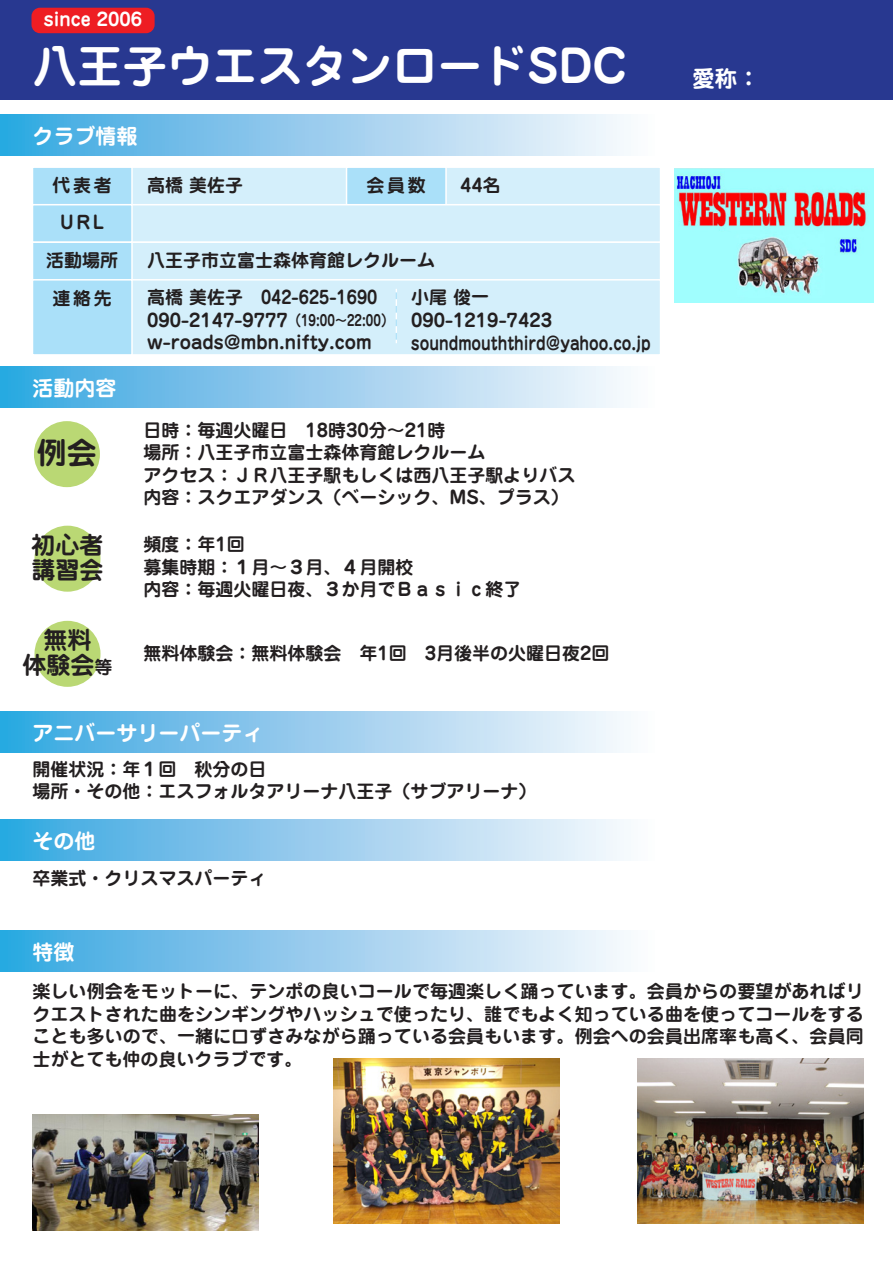
<style>
.page{position:relative;width:893px;height:1263px;background:#fff}
.page>*{position:absolute;margin:0;border:0;box-sizing:border-box;transform-origin:0 0}
.t1{font:700 45px "Jun 501 Pro";color:#fff}
.t2{font:700 30px "Jun 501 Pro";color:#231f20}
.t3{font:700 24px/25.5px "Jun 501 Pro";color:#231f20}
.t4{font:700 22.5px "Jun 501 Pro";color:#fff}
.t5{font:700 21px "Jun 501 Pro";color:#fff}
.t6{font:700 18px/22.5px "Jun 501 Pro";color:#231f20}
.t7{font:700 18px/37.5px "Jun 501 Pro";letter-spacing:.15em;color:#231f20;text-align:center}
.t8{font:700 18px "Jun 501 Pro";color:#fff}
.s1{font-size:15px}
.s2{font-size:18px}
</style>
<div class="page">
<img style="left:674px;top:168px;width:199px;height:134px">
<div style="left:0;top:0;width:893px;height:99px;background:#283890"></div>
<svg style="left:0;top:366px;width:624px;height:42px;background:#95cded"></svg>
<svg style="left:0;top:114px;width:624px;height:42px;background:#95cded"></svg>
<svg style="left:0;top:711px;width:624px;height:42px;background:#95cded"></svg>
<div style="left:34px;top:621px;width:66px;height:66px;background:#bad874;border-radius:50%"></div>
<div style="left:34px;top:421px;width:66px;height:66px;background:#bad874;border-radius:50%"></div>
<div style="left:34px;top:526px;width:66px;height:66px;background:#bad874;border-radius:50%"></div>
<svg style="left:0;top:819px;width:624px;height:42px;background:#95cded"></svg>
<svg style="left:0;top:930px;width:624px;height:42px;background:#95cded"></svg>
<div style="left:32px;top:166px;width:629px;height:39px;background:#d4effb;border:2px solid #fff"></div>
<div style="left:32px;top:166px;width:101px;height:39px;background:#aae0f9;border:2px solid #fff"></div>
<div style="left:346px;top:166px;width:101px;height:39px;background:#aae0f9;border:2px solid #fff"></div>
<div style="left:32px;top:204px;width:629px;height:39px;background:#d4effb;border:2px solid #fff"></div>
<div style="left:32px;top:241px;width:629px;height:40px;background:#d4effb;border:2px solid #fff"></div>
<div style="left:32px;top:279px;width:629px;height:77px;background:#d4effb;border:2px solid #fff"></div>
<div style="left:32px;top:204px;width:101px;height:39px;background:#aae0f9;border:2px solid #fff"></div>
<div style="left:32px;top:241px;width:101px;height:40px;background:#aae0f9;border:2px solid #fff"></div>
<div style="left:32px;top:279px;width:101px;height:77px;background:#aae0f9;border:2px solid #fff"></div>
<div style="left:31px;top:8px;width:124px;height:25px;background:#ee1d23;border-radius:9px"></div>
<svg style="left:396px;top:299px;width:1px;height:44px"></svg>
<img style="left:334px;top:1058px;width:226px;height:165px">
<img style="left:32px;top:1114px;width:226px;height:116px">
<img style="left:638px;top:1058px;width:226px;height:165px">
<p class="t8" style="left:44px;top:5px;width:100px">since 2006</p>
<h1 class="t1" style="left:32px;top:30px;width:596px">八王子ウエスタンロードSDC</h1>
<p class="t5" style="left:32px;top:119px;width:106px">クラブ情報</p>
<p class="t6" style="left:53px;top:172px;width:61px">代表者</p>
<p class="t6" style="left:367px;top:172px;width:61px">会員数</p>
<p class="t7" style="left:46px;top:202px;width:73px">URL<br>活動場所連絡先</p>
<p class="t6" style="left:147px;top:172px;width:97px">高橋 美佐子</p>
<p class="t6" style="left:460px;top:172px;width:42px">44名</p>
<p class="t6" style="left:147px;top:247px;width:289px">八王子市立富士森体育館レクルーム</p>
<p class="t6" style="left:147px;top:285px;width:248px">高橋 美佐子　042-625-1690<br>090-2147-9777 <span class="s1">（19:00～22:00）</span>w-roads@mbn.nifty.com</p>
<p class="t6" style="left:411px;top:285px;width:241px">小尾 俊一<br>090-1219-7423 soundmouththird@yahoo.co.jp</p>
<p class="t5" style="left:32px;top:371px;width:86px">活動内容</p>
<h2 class="t2" style="left:37px;top:429px;width:61px">例会</h2>
<p class="t6" style="left:143px;top:417px;width:433px">日時：毎週火曜日　18時30分～21時<br>場所：八王子市立富士森体育館レクルーム<br>アクセス：ＪＲ八王子駅もしくは西八王子駅よりバス内容：スクエアダンス（ベーシック、MS、プラス）</p>
<h3 class="t3" style="left:31px;top:530px;width:73px">初心者講習会</h3>
<p class="t6" style="left:143px;top:531px;width:379px">頻度：年1回<br>募集時期：１月～３月、４月開校<br>内容：毎週火曜日夜、３か月でＢａｓｉｃ終了</p>
<h3 class="t3" style="left:43px;top:625px;width:49px">無料</h3>
<h3 class="t3" style="left:22px;top:650px;width:91px">体験会<span class="s2">等</span></h3>
<p class="t6" style="left:143px;top:640px;width:468px">無料体験会：無料体験会　年1回　3月後半の火曜日夜2回</p>
<p class="t5" style="left:32px;top:716px;width:232px">アニバーサリーパーティ</p>
<p class="t6" style="left:32px;top:756px;width:505px">開催状況：年１回　秋分の日<br>場所・その他：エスフォルタアリーナ八王子（サブアリーナ）</p>
<p class="t5" style="left:32px;top:824px;width:64px">その他</p>
<p class="t6" style="left:32px;top:865px;width:235px">卒業式・クリスマスパーティ</p>
<p class="t4" style="left:692px;top:61px;width:69px">愛称：</p>
<p class="t5" style="left:32px;top:935px;width:43px">特徴</p>
<p class="t6" style="left:32px;top:979px;width:833px;text-align:justify">楽しい例会をモットーに、テンポの良いコールで毎週楽しく踊っています。会員からの要望があればリクエストされた曲をシンギングやハッシュで使ったり、誰でもよく知っている曲を使ってコールをすることも多いので、一緒に口ずさみながら踊っている会員もいます。例会への会員出席率も高く、会員同士がとても仲の良いクラブです。</p>
</div>
